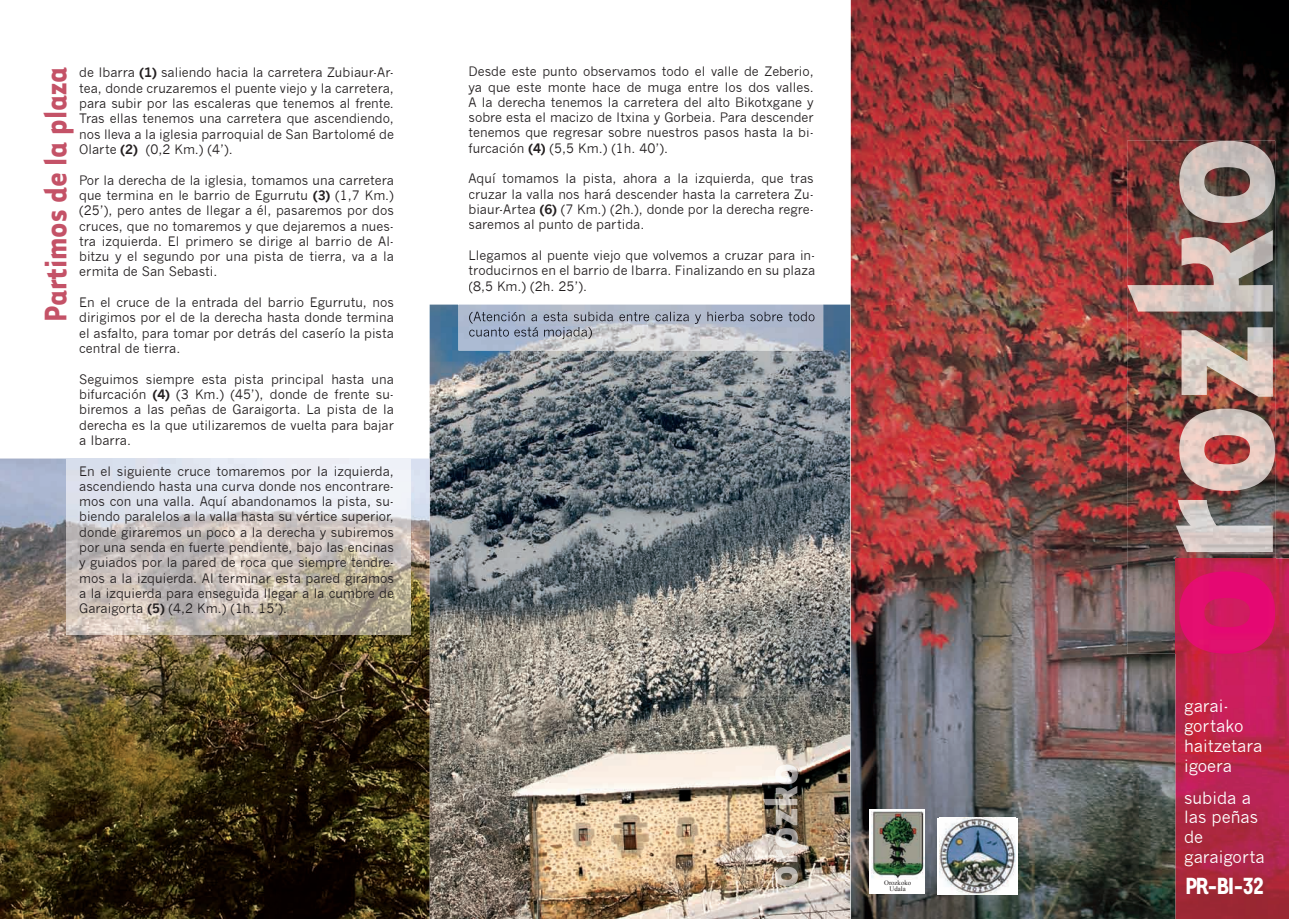
<style>
.page{position:relative;width:1289px;height:919px;background:#fff}
.page>*{position:absolute;margin:0;border:0;box-sizing:border-box;transform-origin:0 0}
.t1{font:700 36px "Tarzana Narrow";color:#c45267}
.t2{font:700 27px "Tarzana Narrow";color:#fff}
.t3{font:16.5px/19.8px "News Gothic";color:#fff}
.t4{font:12.75px/15.3px "News Gothic";color:#231f20;text-align:justify}
.t5{font:6.75px/6px "Times New Roman";color:#231f20;text-align:center}
.s1{font-weight:700}
</style>
<div class="page">
<img style="left:429px;top:304px;width:421px;height:614px">
<img style="left:458px;top:304px;width:365px;height:46px">
<img style="left:850px;top:0;width:438px;height:918px">
<img style="left:1127px;top:141px;width:148px;height:461px">
<img style="left:1127px;top:602px;width:48px;height:51px">
<img style="left:0;top:458px;width:429px;height:460px">
<img style="left:67px;top:458px;width:343px;height:176px">
<img style="left:1175px;top:558px;width:113px;height:360px">
<img style="left:1175px;top:558px;width:100px;height:95px">
<img style="left:762px;top:764px;width:35px;height:122px">
<img style="left:469px;top:311px;width:346px;height:13px">
<img style="left:469px;top:327px;width:123px;height:12px">
<div style="left:869px;top:809px;width:56px;height:84px;background:#fff"></div>
<img style="left:871px;top:811px;width:53px;height:67px">
<div style="left:937px;top:817px;width:80px;height:77px;background:#fff"></div>
<img style="left:939px;top:817px;width:76px;height:77px">
<h1 class="t1" style="left:33px;top:321px;width:256px;rotate:-90deg">Partimos de la plaza</h1>
<p class="t4" style="left:79px;top:65px;width:316px">de Ibarra <span class="s1">(1)</span> saliendo hacia la carretera Zubiaur-Ar&shy;tea, donde cruzaremos el puente viejo y la carretera, para subir por las escaleras que tenemos al frente.<br>Tras ellas tenemos una carretera que ascendiendo, nos lleva a la iglesia parroquial de San Bartolomé de Olarte <span class="s1">(2)</span> (0,2 Km.) (4’).</p>
<p class="t4" style="left:79px;top:172px;width:316px">Por la derecha de la iglesia, tomamos una carretera que termina en le barrio de Egurrutu <span class="s1">(3)</span> (1,7 Km.) (25’), pero antes de llegar a él, pasaremos por dos cruces, que no tomaremos y que dejaremos a nues&shy;tra izquierda. El primero se dirige al barrio de Al&shy;bitzu y el segundo por una pista de tierra, va a la ermita de San Sebasti.</p>
<p class="t4" style="left:79px;top:295px;width:316px">En el cruce de la entrada del barrio Egurrutu, nos dirigimos por el de la derecha hasta donde termina el asfalto, para tomar por detrás del caserío la pista central de tierra.</p>
<p class="t4" style="left:79px;top:371px;width:316px">Seguimos siempre esta pista principal hasta una bifurcación <span class="s1">(4)</span> (3 Km.) (45’), donde de frente su&shy;biremos a las peñas de Garaigorta. La pista de la derecha es la que utilizaremos de vuelta para bajar a Ibarra.</p>
<p class="t4" style="left:79px;top:463px;width:316px">En el siguiente cruce tomaremos por la izquierda, ascendiendo hasta una curva donde nos encontrare&shy;mos con una valla. Aquí abandonamos la pista, su&shy;biendo paralelos a la valla hasta su vértice superior, donde giraremos un poco a la derecha y subiremos por una senda en fuerte pendiente, bajo las encinas y guiados por la pared de roca que siempre tendre&shy;mos a la izquierda. Al terminar esta pared giramos a la izquierda para enseguida llegar a la cumbre de Garaigorta <span class="s1">(5)</span> (4,2 Km.) (1h. 15’).</p>
<p class="t4" style="left:468px;top:64px;width:347px">Desde este punto observamos todo el valle de Zeberio, ya que este monte hace de muga entre los dos valles.<br>A la derecha tenemos la carretera del alto Bikotxgane y sobre esta el macizo de Itxina y Gorbeia. Para descender tenemos que regresar sobre nuestros pasos hasta la bi&shy;furcación <span class="s1">(4)</span> (5,5 Km.) (1h. 40’).</p>
<p class="t4" style="left:468px;top:171px;width:346px">Aquí tomamos la pista, ahora a la izquierda, que tras cruzar la valla nos hará descender hasta la carretera Zu&shy;biaur-Artea <span class="s1">(6)</span> (7 Km.) (2h.), donde por la derecha regre&shy;saremos al punto de partida.</p>
<p class="t4" style="left:468px;top:248px;width:348px">Llegamos al puente viejo que volvemos a cruzar para in&shy;troducirnos en el barrio de Ibarra. Finalizando en su plaza (8,5 Km.) (2h. 25’).</p>
<p class="t5" style="left:884px;top:879px;width:28px">Orozkoko<br>Udala</p>
<p class="t3" style="left:1183px;top:696px;width:80px">garai&shy;gortako haitzetara igoera</p>
<p class="t3" style="left:1183px;top:787px;width:82px">subida a las peñas de garaigorta</p>
<h2 class="t2" style="left:1184px;top:869px;width:81px">PR-BI-32</h2>
</div>
